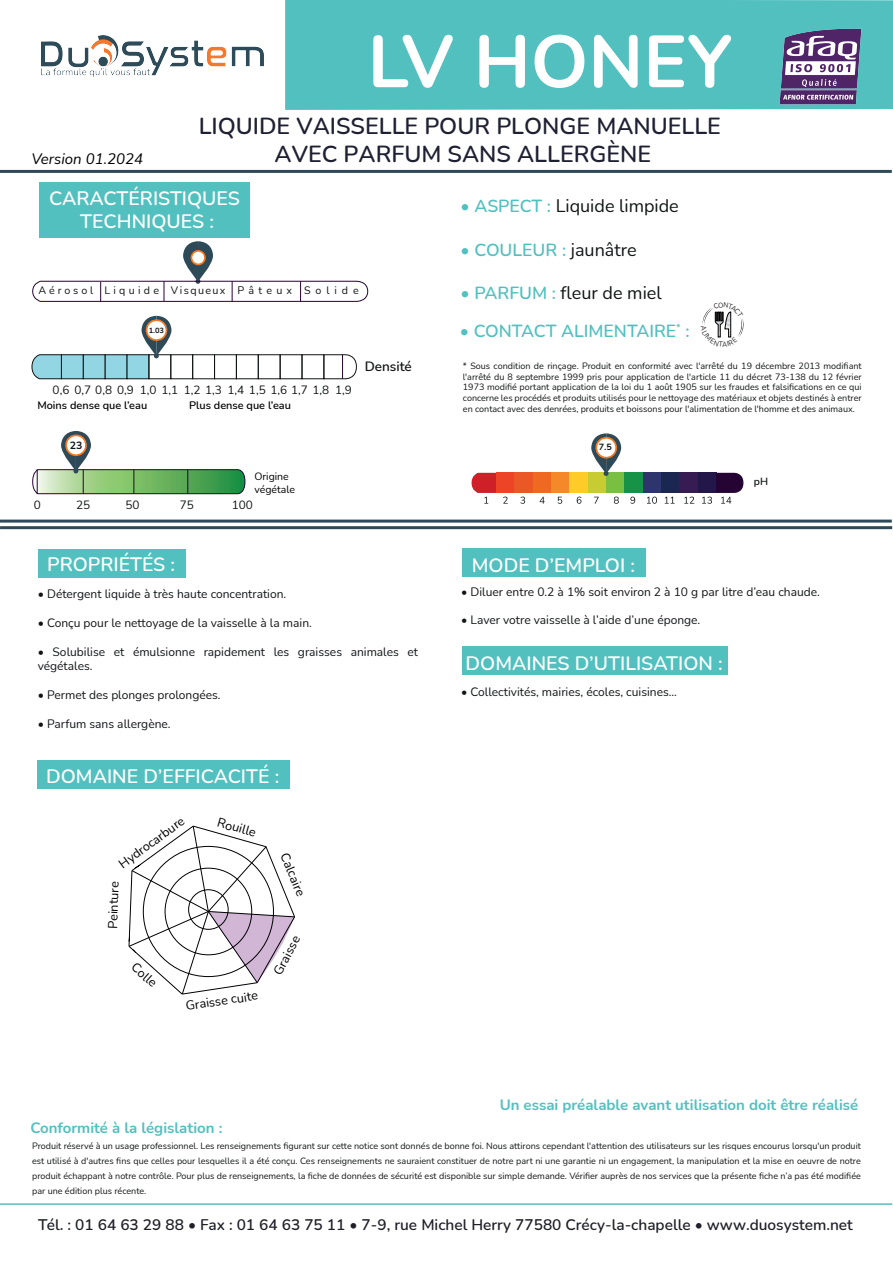
<style>
.page{position:relative;width:893px;height:1263px;background:#fff}
.page>*{position:absolute;margin:0;border:0;box-sizing:border-box;transform-origin:0 0}
.t1{font:700 73.5px "Nunito";color:#fff}
.t2{font:600 23.25px/27.9px "Nunito";color:#1f2133;text-align:center}
.t3{font:600 19.5px/23.4px "Nunito";color:#fff;text-align:center}
.t4{font:18px "Nunito";color:#111415}
.t5{font:600 17.55px "Nunito";color:#52c0bf}
.t6{font:600 15.45px "Nunito";color:#1f2028}
.t7{font:700 15px "Nunito";color:#52c0bf}
.t8{font:italic 15px "Nunito";color:#000001}
.t9{font:600 13.5px "Nunito";color:#111415}
.t10{font:12.75px "Nunito";color:#000001}
.t11{font:12px/14.4px "Nunito";color:#111416}
.t12{font:11.7px "Nunito";color:#111415}
.t13{font:600 10.95px "Nunito";color:#000001}
.t14{font:10.65px "Nunito";letter-spacing:.305em;color:#111416}
.t15{font:10.5px/12.6px "Nunito";color:#000001}
.t16{font:600 10.5px "Nunito";color:#111416}
.t17{font:700 10.5px "Nunito";color:#111415}
.t18{font:9px/10.8px "Nunito";color:#121516;text-align:justify}
.t19{font:700 9px "Nunito";color:#111415}
.t20{font:700 7.5px "Nunito";color:#111415}
.s1{font-weight:600;font-size:17.55px;color:#52c0bf}
.s2{font-weight:400;font-size:18px;color:#111415}
</style>
<div class="page">
<hr style="left:0;top:170px;width:892px;height:3px;background:#2e4a5a">
<hr style="left:0;top:520px;width:892px;height:3px;background:#2e4a5a">
<hr style="left:0;top:526px;width:892px;height:3px;background:#2e4a5a">
<div style="left:285px;top:0;width:608px;height:110px;background:#52c0bf"></div>
<hr style="left:0;top:1203px;width:892px;height:2px;background:#52c0bf">
<div style="left:38px;top:549px;width:148px;height:29px;background:#52c0bf"></div>
<div style="left:462px;top:548px;width:183px;height:29px;background:#52c0bf"></div>
<div style="left:40px;top:182px;width:210px;height:56px;background:#52c0bf"></div>
<svg style="left:32px;top:354px;width:30px;height:25px"></svg>
<div style="left:61px;top:355px;width:23px;height:24px;background:#92d6e4;border:1px solid #111415"></div>
<div style="left:83px;top:355px;width:22px;height:24px;background:#92d6e4;border:1px solid #111415"></div>
<div style="left:105px;top:355px;width:22px;height:24px;background:#92d6e4;border:1px solid #111415"></div>
<div style="left:127px;top:355px;width:22px;height:24px;background:#92d6e4;border:1px solid #111415"></div>
<div style="left:149px;top:355px;width:22px;height:24px;border:1px solid #111415"></div>
<div style="left:192px;top:355px;width:23px;height:24px;border:1px solid #111415"></div>
<div style="left:214px;top:355px;width:23px;height:24px;border:1px solid #111415"></div>
<div style="left:280px;top:355px;width:22px;height:24px;border:1px solid #111415"></div>
<div style="left:302px;top:355px;width:22px;height:24px;border:1px solid #111415"></div>
<svg style="left:323px;top:354px;width:34px;height:25px"></svg>
<svg style="left:142px;top:316px;width:29px;height:42px"></svg>
<div style="left:462px;top:646px;width:266px;height:29px;background:#52c0bf"></div>
<svg style="left:32px;top:241px;width:336px;height:61px"></svg>
<img style="left:779px;top:29px;width:82px;height:76px">
<img style="left:41px;top:35px;width:223px;height:42px">
<div style="left:496px;top:473px;width:19px;height:20px;background:#ed4428"></div>
<div style="left:515px;top:473px;width:18px;height:20px;background:#ea5826"></div>
<div style="left:533px;top:473px;width:18px;height:20px;background:#f06922"></div>
<div style="left:551px;top:473px;width:19px;height:20px;background:#f48929"></div>
<div style="left:570px;top:473px;width:18px;height:20px;background:#fecb28"></div>
<div style="left:588px;top:473px;width:18px;height:20px;background:#c7cc33"></div>
<div style="left:606px;top:473px;width:19px;height:20px;background:#79bf42"></div>
<div style="left:625px;top:473px;width:18px;height:20px;background:#169346"></div>
<div style="left:643px;top:473px;width:18px;height:20px;background:#2e356d"></div>
<div style="left:661px;top:473px;width:18px;height:20px;background:#1a2851"></div>
<div style="left:679px;top:473px;width:19px;height:20px;background:#361c52"></div>
<div style="left:698px;top:473px;width:18px;height:20px;background:#231648"></div>
<svg style="left:472px;top:473px;width:24px;height:31px"></svg>
<svg style="left:503px;top:497px;width:5px;height:7px"></svg>
<svg style="left:520px;top:497px;width:5px;height:7px"></svg>
<svg style="left:540px;top:497px;width:5px;height:7px"></svg>
<svg style="left:558px;top:497px;width:4px;height:7px"></svg>
<svg style="left:577px;top:497px;width:4px;height:7px"></svg>
<svg style="left:594px;top:497px;width:5px;height:7px"></svg>
<svg style="left:614px;top:497px;width:5px;height:7px"></svg>
<svg style="left:630px;top:497px;width:5px;height:7px"></svg>
<svg style="left:647px;top:497px;width:10px;height:7px"></svg>
<svg style="left:665px;top:497px;width:10px;height:7px"></svg>
<svg style="left:684px;top:497px;width:10px;height:7px"></svg>
<svg style="left:702px;top:473px;width:41px;height:31px"></svg>
<svg style="left:591px;top:433px;width:30px;height:43px"></svg>
<div style="left:37px;top:760px;width:253px;height:29px;background:#52c0bf"></div>
<svg style="left:32px;top:431px;width:213px;height:63px"></svg>
<svg style="left:128px;top:825px;width:167px;height:170px"></svg>
<svg style="left:702px;top:307px;width:42px;height:31px"></svg>
<h3 class="t8" style="left:32px;top:148px;width:113px">Version 01.2024</h3>
<h1 class="t1" style="left:368px;top:10px;width:366px">LV HONEY</h1>
<h2 class="t2" style="left:199px;top:111px;width:524px">LIQUIDE VAISSELLE POUR PLONGE MANUELLE<br>AVEC PARFUM SANS ALLERGÈNE</h2>
<h3 class="t3" style="left:49px;top:185px;width:192px">CARACTÉRISTIQUES<br>TECHNIQUES :</h3>
<p class="t14" style="left:39px;top:283px;width:322px">Aérosol Liquide Visqueux Pâteux Solide</p>
<p class="t20" style="left:149px;top:325px;width:17px">1.03</p>
<p class="t12" style="left:53px;top:382px;width:301px">0,6 0,7 0,8 0,9 1,0 1,1 1,2 1,3 1,4 1,5 1,6 1,7 1,8 1,9</p>
<p class="t13" style="left:37px;top:397px;width:111px">Moins dense que l’eau</p>
<p class="t13" style="left:189px;top:397px;width:103px">Plus dense que l’eau</p>
<p class="t17" style="left:70px;top:438px;width:14px">23</p>
<p class="t15" style="left:254px;top:470px;width:42px">Origine végétale</p>
<p class="t12" style="left:34px;top:497px;width:9px">0</p>
<p class="t12" style="left:76px;top:497px;width:16px">25</p>
<p class="t12" style="left:126px;top:497px;width:16px">50</p>
<p class="t12" style="left:180px;top:497px;width:16px">75</p>
<p class="t12" style="left:232px;top:497px;width:23px">100</p>
<h3 class="t9" style="left:365px;top:357px;width:49px">Densité</h3>
<h3 class="t4" style="left:461px;top:193px;width:220px"><span class="s1">• ASPECT :</span> Liquide limpide</h3>
<h3 class="t5" style="left:461px;top:237px;width:178px">• COULEUR : <span class="s2">jaunâtre</span></h3>
<h3 class="t4" style="left:461px;top:280px;width:203px"><span class="s1">• PARFUM :</span> fleur de miel</h3>
<h3 class="t5" style="left:460px;top:318px;width:231px">• CONTACT ALIMENTAIRE<sup>*</sup> :</h3>
<p class="t18" style="left:463px;top:360px;width:400px">* Sous condition de rinçage. Produit en conformité avec l'arrêté du 19 décembre 2013 modifiant l'arrêté du 8 septembre 1999 pris pour application de l'article 11 du décret 73-138 du 12 février 1973 modifié portant application de la loi du 1 août 1905 sur les fraudes et falsifications en ce qui concerne les procédés et produits utilisés pour le nettoyage des matériaux et objets destinés à entrer en contact avec des denrées, produits et boissons pour l'alimentation de l'homme et des animaux.</p>
<p class="t19" style="left:599px;top:441px;width:15px">7.5</p>
<p class="t16" style="left:754px;top:474px;width:16px">pH</p>
<h3 class="t3" style="left:47px;top:552px;width:130px">PROPRIÉTÉS :</h3>
<h3 class="t3" style="left:472px;top:552px;width:165px">MODE D’EMPLOI :</h3>
<h3 class="t11" style="left:461px;top:584px;width:360px">• Diluer entre 0.2 à 1% soit environ 2 à 10 g par litre d’eau chaude.</h3>
<h3 class="t11" style="left:461px;top:612px;width:241px">• Laver votre vaisselle à l’aide d’une éponge.</h3>
<h3 class="t11" style="left:38px;top:587px;width:250px">• Détergent liquide à très haute concentration.</h3>
<h3 class="t11" style="left:38px;top:615px;width:276px">• Conçu pour le nettoyage de la vaisselle à la main.</h3>
<h3 class="t11" style="left:38px;top:644px;width:382px">• Solubilise et émulsionne rapidement les graisses animales et végétales.</h3>
<h3 class="t11" style="left:38px;top:687px;width:184px">• Permet des plonges prolongées.</h3>
<h3 class="t11" style="left:38px;top:716px;width:134px">• Parfum sans allergène.</h3>
<h3 class="t3" style="left:466px;top:651px;width:259px">DOMAINES D’UTILISATION :</h3>
<h3 class="t11" style="left:461px;top:684px;width:217px">• Collectivités, mairies, écoles, cuisines...</h3>
<h3 class="t3" style="left:46px;top:764px;width:235px">DOMAINE D’EFFICACITÉ :</h3>
<h3 class="t10" style="left:115px;top:858px;width:79px;rotate:-36deg">Hydrocarbure</h3>
<h3 class="t10" style="left:104px;top:928px;width:49px;rotate:-88deg">Peinture</h3>
<h3 class="t10" style="left:140px;top:958px;width:31px;rotate:42deg">Colle</h3>
<h3 class="t10" style="left:220px;top:813px;width:41px;rotate:16deg">Rouille</h3>
<h3 class="t10" style="left:185px;top:996px;width:74px;rotate:-8deg">Graisse cuite</h3>
<h3 class="t10" style="left:292px;top:850px;width:47px;rotate:67deg">Calcaire</h3>
<h3 class="t10" style="left:269px;top:969px;width:44px;rotate:-62deg">Graisse</h3>
<h3 class="t7" style="left:30px;top:1117px;width:194px">Conformité à la législation :</h3>
<h3 class="t7" style="left:500px;top:1094px;width:360px">Un essai préalable avant utilisation doit être réalisé</h3>
<p class="t18" style="left:32px;top:1137px;width:830px;line-height:15px">Produit réservé à un usage professionnel. Les renseignements figurant sur cette notice sont donnés de bonne foi. Nous attirons cependant l'attention des utilisateurs sur les risques encourus lorsqu'un produit est utilisé à d'autres fins que celles pour lesquelles il a été conçu. Ces renseignements ne sauraient constituer de notre part ni une garantie ni un engagement, la manipulation et la mise en oeuvre de notre produit échappant à notre contrôle. Pour plus de renseignements, la fiche de données de sécurité est disponible sur simple demande. Vérifier auprès de nos services que la présente fiche n’a pas été modifiée par une édition plus récente.</p>
<h3 class="t6" style="left:38px;top:1213px;width:816px">Tél. : 01 64 63 29 88 • Fax : 01 64 63 75 11 • 7-9, rue Michel Herry 77580 Crécy-la-chapelle • www.duosystem.net</h3>
</div>
